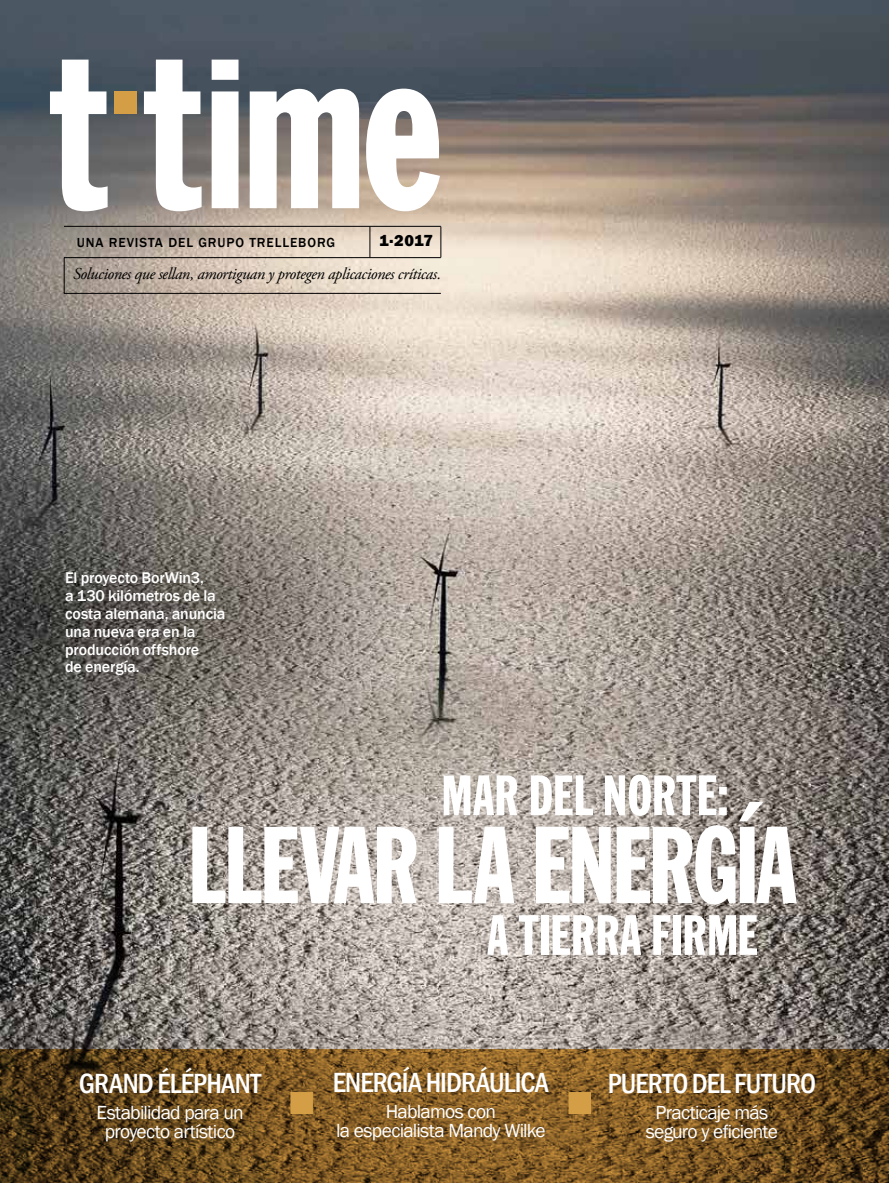
<style>
.page{position:relative;width:889px;height:1183px;background:#fff}
.page>*{position:absolute;margin:0;border:0;box-sizing:border-box;transform-origin:0 0}
.t1{font:extra-condensed 108.15px "Franklin Gothic BT";letter-spacing:-.03em;color:#fff}
.t2{font:extra-condensed 56.25px "Franklin Gothic BT";color:#fff}
.t3{font:500 condensed 28.5px "Franklin Gothic";letter-spacing:-.025em;color:#fff}
.t4{font:19.5px/19.5px "Franklin Gothic";letter-spacing:-.04em;color:#fff;text-align:center}
.t5{font:italic 16.65px "Adobe Garamond Pro";letter-spacing:-.025em;color:#000}
.t6{font:800 16.5px "Franklin Gothic";color:#000}
.t7{font:500 15.9px/18px "Franklin Gothic";letter-spacing:-.01em;color:#fff}
.t8{font:500 13.5px "Franklin Gothic";letter-spacing:.07em;color:#000}
</style>
<div class="page">
<img style="left:0;top:0;width:889px;height:1048px">
<svg style="left:0;top:1048px;width:889px;height:134px;background:#725122"></svg>
<hr style="left:64px;top:226px;width:377px;height:1px;background:#000">
<hr style="left:64px;top:257px;width:377px;height:1px;background:#000">
<hr style="left:64px;top:293px;width:377px;height:1px;background:#000">
<svg style="left:50px;top:60px;width:390px;height:151px"></svg>
<hr style="left:370px;top:226px;width:1px;height:31px;background:#000">
<hr style="left:440px;top:226px;width:1px;height:31px;background:#000">
<hr style="left:64px;top:257px;width:1px;height:36px;background:#000">
<div style="left:290px;top:1091px;width:23px;height:22px;background:#d39e45"></div>
<div style="left:568px;top:1091px;width:23px;height:22px;background:#d39e45"></div>
<p class="t6" style="left:379px;top:230px;width:56px">1.2017</p>
<p class="t8" style="left:77px;top:234px;width:258px">Una revista del Grupo Trelleborg</p>
<p class="t5" style="left:73px;top:263px;width:370px">Soluciones que sellan, amortiguan y protegen aplicaciones críticas.</p>
<p class="t7" style="left:65px;top:568px;width:162px">El proyecto BorWin3,<br>a 130 kilómetros de la costa alemana, anuncia una nueva era en la producción offshore<br>de energía.</p>
<p class="t2" style="left:441px;top:762px;width:289px">MAR DEL NORTE:</p>
<p class="t1" style="left:188px;top:801px;width:611px">LLEVAR LA ENERGÍA</p>
<p class="t3" style="left:79px;top:1064px;width:184px">GRAND ÉLÉPHANT</p>
<p class="t4" style="left:96px;top:1102px;width:149px">Estabilidad para un proyecto artístico</p>
<p class="t2" style="left:487px;top:901px;width:272px">A TIERRA FIRME</p>
<p class="t3" style="left:333px;top:1063px;width:218px">ENERGÍA HIDRÁULICA</p>
<p class="t4" style="left:336px;top:1101px;width:211px">Hablamos con<br>la especialista Mandy Wilke</p>
<p class="t3" style="left:607px;top:1064px;width:210px">PUERTO DEL FUTURO</p>
<p class="t4" style="left:646px;top:1102px;width:134px">Practicaje más seguro y eficiente</p>
</div>
